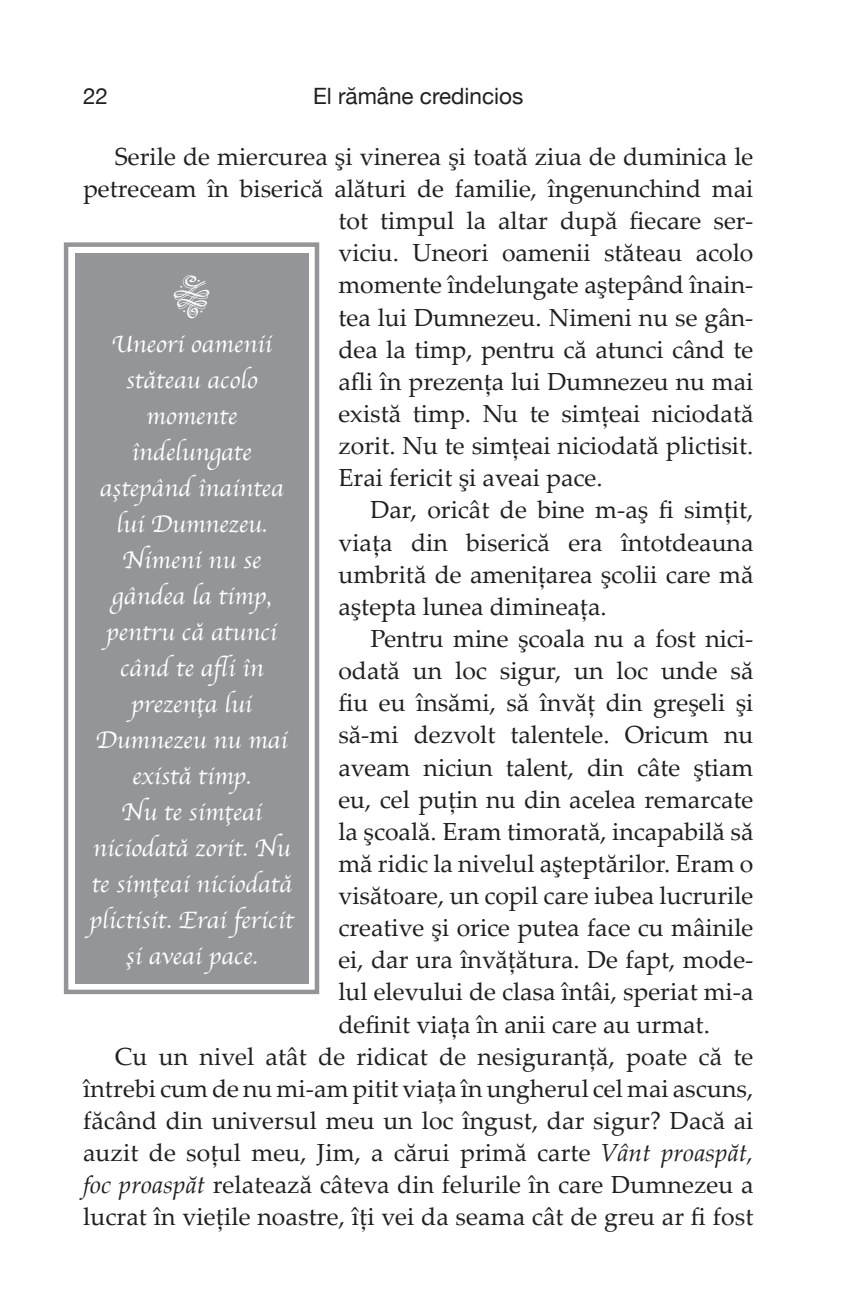
<style>
.page{position:relative;width:862px;height:1308px;background:#fff}
.page>*{position:absolute;margin:0;border:0;box-sizing:border-box;transform-origin:0 0}
.t1{font:24.75px "Palatino Linotype";color:#231f20}
.t2{font:24.75px/36px "Apple Chancery";color:#fff;text-align:center}
.t3{font:22.5px "Helvetica Neue";color:#231f20}
.s1{font-style:italic}
</style>
<div class="page">
<div style="left:64px;top:242px;width:255px;height:752px;border:4px solid #939598"></div>
<div style="left:75px;top:253px;width:233px;height:730px;background:#939598"></div>
<p class="t3" style="left:83px;top:80px;width:27px">22</p>
<p class="t3" style="left:313px;top:80px;width:212px">El rămâne credincios</p>
<p class="t1" style="left:115px;top:139px;width:639px">Serile de miercurea şi vinerea şi toată ziua de duminica le</p>
<p class="t1" style="left:83px;top:171px;width:671px">petreceam în biserică alături de familie, îngenunchind mai</p>
<p class="t1" style="left:338px;top:203px;width:416px">tot timpul la altar după fiecare ser-</p>
<p class="t1" style="left:338px;top:235px;width:416px">viciu. Uneori oamenii stăteau acolo</p>
<p class="t1" style="left:338px;top:267px;width:416px">momente îndelungate aştepând înain-</p>
<p class="t1" style="left:338px;top:299px;width:416px">tea lui Dumnezeu. Nimeni nu se gân-</p>
<p class="t1" style="left:338px;top:332px;width:416px">dea la timp, pentru că atunci când te</p>
<p class="t1" style="left:338px;top:364px;width:416px">afli în prezenţa lui Dumnezeu nu mai</p>
<p class="t1" style="left:338px;top:396px;width:416px">există timp. Nu te simţeai niciodată</p>
<p class="t1" style="left:338px;top:428px;width:416px">zorit. Nu te simţeai niciodată plictisit.</p>
<p class="t1" style="left:338px;top:460px;width:265px">Erai fericit şi aveai pace.</p>
<p class="t1" style="left:370px;top:492px;width:384px">Dar, oricât de bine m-aş fi simţit,</p>
<p class="t1" style="left:338px;top:524px;width:416px">viaţa din biserică era întotdeauna</p>
<p class="t1" style="left:338px;top:556px;width:416px">umbrită de ameniţarea şcolii care mă</p>
<p class="t1" style="left:338px;top:589px;width:269px">aştepta lunea dimineaţa.</p>
<p class="t1" style="left:370px;top:621px;width:384px">Pentru mine şcoala nu a fost nici-</p>
<p class="t1" style="left:338px;top:653px;width:416px">odată un loc sigur, un loc unde să</p>
<p class="t1" style="left:338px;top:685px;width:416px">fiu eu însămi, să învăţ din greşeli şi</p>
<p class="t1" style="left:338px;top:717px;width:416px">să-mi dezvolt talentele. Oricum nu</p>
<p class="t1" style="left:338px;top:749px;width:416px">aveam niciun talent, din câte ştiam</p>
<p class="t1" style="left:338px;top:781px;width:416px">eu, cel puţin nu din acelea remarcate</p>
<p class="t1" style="left:338px;top:813px;width:416px">la şcoală. Eram timorată, incapabilă să</p>
<p class="t1" style="left:338px;top:846px;width:416px">mă ridic la nivelul aşteptărilor. Eram o</p>
<p class="t1" style="left:338px;top:878px;width:416px">visătoare, un copil care iubea lucrurile</p>
<p class="t1" style="left:338px;top:910px;width:416px">creative şi orice putea face cu mâinile</p>
<p class="t1" style="left:338px;top:942px;width:416px">ei, dar ura învăţătura. De fapt, mode-</p>
<p class="t1" style="left:338px;top:974px;width:416px">lul elevului de clasa întâi, speriat mi-a</p>
<p class="t1" style="left:338px;top:1006px;width:373px">definit viaţa în anii care au urmat.</p>
<p class="t1" style="left:115px;top:1038px;width:639px">Cu un nivel atât de ridicat de nesiguranţă, poate că te</p>
<p class="t1" style="left:83px;top:1070px;width:671px">întrebi cum de nu mi-am pitit viaţa în ungherul cel mai ascuns,</p>
<p class="t1" style="left:83px;top:1103px;width:671px">făcând din universul meu un loc îngust, dar sigur? Dacă ai</p>
<p class="t1" style="left:83px;top:1135px;width:671px">auzit de soţul meu, Jim, a cărui primă carte <span class="s1">Vânt proaspăt,</span></p>
<p class="t1" style="left:83px;top:1167px;width:671px"><span class="s1">foc proaspăt</span> relatează câteva din felurile în care Dumnezeu a</p>
<p class="t1" style="left:83px;top:1199px;width:671px">lucrat în vieţile noastre, îţi vei da seama cât de greu ar fi fost</p>
<p class="t2" style="left:89px;top:326px;width:205px">Uneori oamenii stăteau acolo momente îndelungate aştepând înaintea lui Dumnezeu.<br>Nimeni nu se gândea la timp, pentru că atunci când te afli în prezenţa lui<br>Dumnezeu nu mai există timp.<br>Nu te simţeai niciodată zorit. Nu te simţeai niciodată plictisit. Erai fericit şi aveai pace.</p>
</div>
